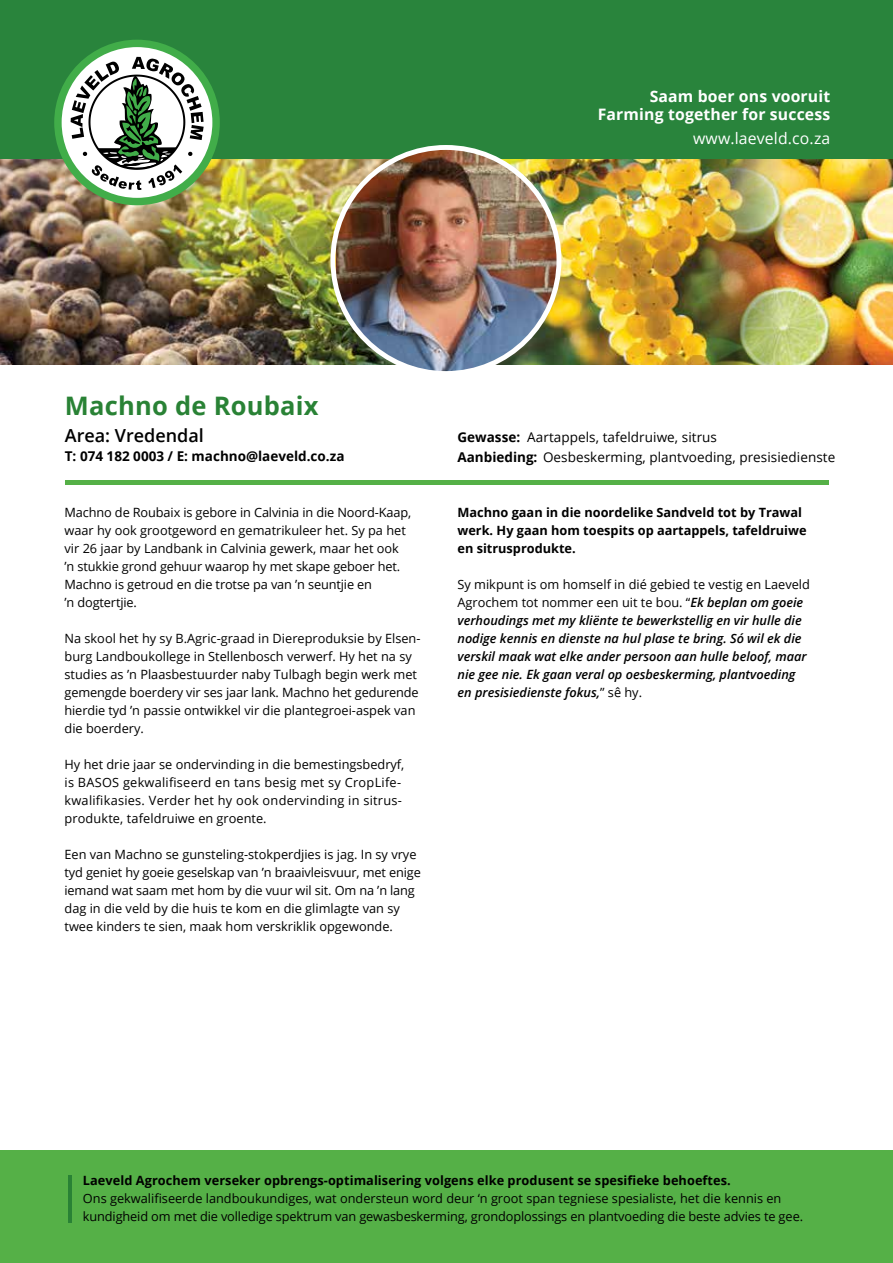
<style>
.page{position:relative;width:893px;height:1263px;background:#fff}
.page>*{position:absolute;margin:0;border:0;box-sizing:border-box;transform-origin:0 0}
.t1{font:700 25.5px "Open Sans";letter-spacing:.01em;color:#298235}
.t2{font:600 18px "Open Sans";color:#000}
.t3{font:700 15.75px/18.9px "Open Sans";letter-spacing:.01em;color:#fff;text-align:right}
.t4{font:15.75px "Open Sans";letter-spacing:.01em;color:#fff}
.t5{font:13.5px/19.5px "Open Sans";letter-spacing:.005em;color:#000}
.t6{font:700 13.5px "Open Sans";color:#000}
.t7{font:12.75px/18px "Open Sans";color:#000}
.t8{font:italic 600 12.75px/18px "Open Sans";color:#000}
.t9{font:700 12.75px/18px "Open Sans";color:#000}
.t10{font:12.75px/18px "Open Sans";letter-spacing:.02em;color:#000}
.s1{font-weight:700}
.s2{font-weight:400;font-style:normal}
</style>
<div class="page">
<img style="left:0;top:159px;width:336px;height:206px">
<img style="left:817px;top:159px;width:76px;height:206px">
<img style="left:559px;top:159px;width:258px;height:206px">
<div style="left:0;top:0;width:893px;height:159px;background:#29843c"></div>
<div style="left:65px;top:480px;width:764px;height:5px;background:#55b047"></div>
<div style="left:0;top:1150px;width:893px;height:113px;background:#55b047"></div>
<div style="left:54px;top:40px;width:166px;height:165px;background:#41ad49;border-radius:50%"></div>
<div style="left:62px;top:47px;width:150px;height:151px;background:#fff;border-radius:50%"></div>
<svg style="left:71px;top:57px;width:133px;height:133px"></svg>
<img style="left:336px;top:147px;width:223px;height:223px">
<div style="left:330px;top:145px;width:231px;height:231px;border:5px solid #fff;border-radius:50%"></div>
<hr style="left:68px;top:1175px;width:4px;height:48px;background:#298235">
<p class="t3" style="left:598px;top:88px;width:234px">Saam boer ons vooruit<br>Farming together for success</p>
<p class="t4" style="left:693px;top:132px;width:139px">www.laeveld.co.za</p>
<h1 class="t1" style="left:65px;top:395px;width:255px">Machno de Roubaix</h1>
<h2 class="t2" style="left:65px;top:425px;width:141px">Area: Vredendal</h2>
<p class="t6" style="left:65px;top:451px;width:281px">T: 074 182 0003 / E: machno@laeveld.co.za</p>
<p class="t7" style="left:65px;top:504px;width:348px">Machno de Roubaix is gebore in Calvinia in die Noord-Kaap, waar hy ook grootgeword en gematrikuleer het. Sy pa het vir 26 jaar by Landbank in Calvinia gewerk, maar het ook ’n stukkie grond gehuur waarop hy met skape geboer het.<br>Machno is getroud en die trotse pa van ’n seuntjie en<br>’n dogtertjie.</p>
<p class="t7" style="left:65px;top:630px;width:357px">Na skool het hy sy B.Agric-graad in Diereproduksie by Elsen&shy;burg Landboukollege in Stellenbosch verwerf. Hy het na sy studies as ’n Plaasbestuurder naby Tulbagh begin werk met gemengde boerdery vir ses jaar lank. Machno het gedurende hierdie tyd ’n passie ontwikkel vir die plantegroei-aspek van die boerdery.</p>
<p class="t10" style="left:65px;top:756px;width:341px">Hy het drie jaar se ondervinding in die bemestingsbedryf, is BASOS gekwalifiseerd en tans besig met sy CropLife&shy;kwalifikasies. Verder het hy ook ondervinding in sitrus&shy;produkte, tafeldruiwe en groente.</p>
<p class="t7" style="left:65px;top:847px;width:358px">Een van Machno se gunsteling-stokperdjies is jag. In sy vrye tyd geniet hy goeie geselskap van ’n braaivleisvuur, met enige iemand wat saam met hom by die vuur wil sit. Om na ’n lang dag in die veld by die huis te kom en die glimlagte van sy twee kinders te sien, maak hom verskriklik opgewonde.</p>
<p class="t5" style="left:457px;top:429px;width:379px"><span class="s1">Gewasse:</span> Aartappels, tafeldruiwe, sitrus<br><span class="s1">Aanbieding:</span> Oesbeskerming, plantvoeding, presisiedienste</p>
<p class="t9" style="left:457px;top:505px;width:351px">Machno gaan in die noordelike Sandveld tot by Trawal werk. Hy gaan hom toespits op aartappels, tafeldruiwe en sitrusprodukte.</p>
<p class="t8" style="left:457px;top:577px;width:354px"><span class="s2">Sy mikpunt is om homself in dié gebied te vestig en Laeveld Agrochem tot nommer een uit te bou. “</span>Ek beplan om goeie verhoudings met my kliënte te bewerkstellig en vir hulle die nodige kennis en dienste na hul plase te bring. Só wil ek die verskil maak wat elke ander persoon aan hulle beloof, maar nie gee nie. Ek gaan veral op oesbeskerming, plantvoeding en presisiedienste fokus,<span class="s2">” sê hy.</span></p>
<p class="t9" style="left:83px;top:1171px;width:649px">Laeveld Agrochem verseker opbrengs-optimalisering volgens elke produsent se spesifieke behoeftes.</p>
<p class="t7" style="left:83px;top:1189px;width:722px">Ons gekwalifiseerde landboukundiges, wat ondersteun word deur ‘n groot span tegniese spesialiste, het die kennis en kundigheid om met die volledige spektrum van gewasbeskerming, grondoplossings en plantvoeding die beste advies te gee.</p>
</div>
